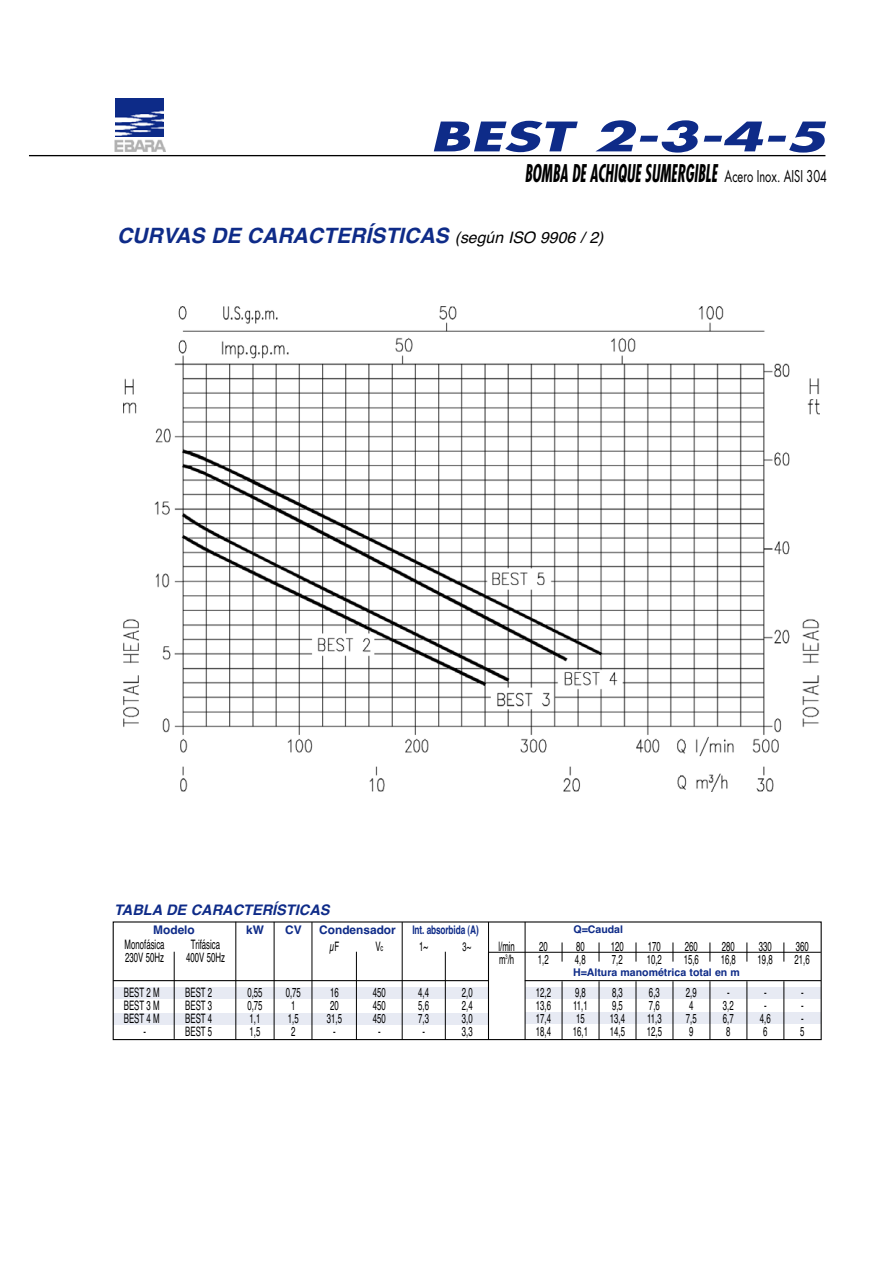
<style>
.page{position:relative;width:893px;height:1263px;background:#fff}
.page>*{position:absolute;margin:0;border:0;box-sizing:border-box;transform-origin:0 0}
.t1{font:italic 700 39.6px "Futura Std";color:#0e2b88;scale:1.5 1}
.t2{font:italic 700 condensed 23.7px "Futura Std";color:#000;scale:.65 1}
.t3{font:italic 700 21.15px "Helvetica";color:#0e2b88}
.t4{font:italic 700 14.55px "Helvetica";color:#0e2b88}
.t5{font:13.05px/13px "Helvetica";color:#000;scale:.6 1}
.t6{font:12.45px "Helvetica";color:#000;scale:.6 1}
.t7{font:700 11.85px "Helvetica";color:#0e2b88}
.t8{font:700 11.85px "Helvetica";color:#0e2b88;scale:.7 1}
.t9{font:700 10.5px "Helvetica";color:#0e2b88}
.s1{font-weight:400;font-style:normal;font-stretch:normal;font-size:15.9px}
.s2{font-weight:400;font-size:15.9px;color:#000}
.s3{font-size:9.3px}
</style>
<div class="page">
<hr style="left:29px;top:155px;width:796px;height:1px;background:#000">
<img style="left:115px;top:99px;width:49px;height:37px">
<img style="left:114px;top:140px;width:51px;height:11px">
<img style="left:124px;top:307px;width:695px;height:485px">
<div style="left:113px;top:987px;width:375px;height:12px;background:#e7eaf3"></div>
<div style="left:525px;top:987px;width:295px;height:12px;background:#e7eaf3"></div>
<div style="left:525px;top:1012px;width:295px;height:12px;background:#e7eaf3"></div>
<div style="left:113px;top:1013px;width:375px;height:12px;background:#e7eaf3"></div>
<div style="left:113px;top:921px;width:709px;height:119px;border:1px solid #000"></div>
<hr style="left:174px;top:952px;width:1px;height:87px;background:#000">
<hr style="left:235px;top:922px;width:1px;height:117px;background:#000">
<hr style="left:274px;top:922px;width:1px;height:117px;background:#000">
<hr style="left:312px;top:922px;width:1px;height:117px;background:#000">
<hr style="left:356px;top:952px;width:1px;height:88px;background:#000">
<hr style="left:402px;top:922px;width:1px;height:118px;background:#000">
<hr style="left:445px;top:952px;width:1px;height:88px;background:#000">
<hr style="left:488px;top:922px;width:1px;height:118px;background:#000">
<hr style="left:525px;top:922px;width:1px;height:118px;background:#000">
<hr style="left:562px;top:981px;width:1px;height:59px;background:#000">
<hr style="left:599px;top:981px;width:1px;height:59px;background:#000">
<hr style="left:636px;top:981px;width:1px;height:58px;background:#000">
<hr style="left:673px;top:981px;width:1px;height:58px;background:#000">
<hr style="left:709px;top:981px;width:1px;height:58px;background:#000">
<hr style="left:746px;top:981px;width:1px;height:59px;background:#000">
<hr style="left:783px;top:981px;width:1px;height:59px;background:#000">
<svg style="left:562px;top:942px;width:1px;height:20px"></svg>
<svg style="left:599px;top:942px;width:1px;height:20px"></svg>
<svg style="left:636px;top:942px;width:1px;height:20px"></svg>
<svg style="left:673px;top:942px;width:1px;height:20px"></svg>
<svg style="left:709px;top:942px;width:1px;height:20px"></svg>
<svg style="left:746px;top:942px;width:1px;height:20px"></svg>
<svg style="left:783px;top:942px;width:1px;height:20px"></svg>
<hr style="left:488px;top:952px;width:333px;height:1px;background:#000">
<hr style="left:525px;top:980px;width:296px;height:1px;background:#000">
<hr style="left:113px;top:980px;width:375px;height:1px;background:#000">
<h1 class="t1" style="left:430px;top:119px;width:266px">BEST 2-3-4-5</h1>
<h2 class="t2" style="left:525px;top:163px;width:466px">BOMBA DE ACHIQUE SUMERGIBLE <span class="s1">Acero Inox. AISI 304</span></h2>
<h3 class="t3" style="left:117px;top:227px;width:491px">CURVAS DE CARACTERÍSTICAS <span class="s2">(según ISO 9906 / 2)</span></h3>
<p class="t4" style="left:114px;top:905px;width:220px">TABLA DE CARACTERÍSTICAS</p>
<p class="t7" style="left:153px;top:925px;width:43px">Modelo</p>
<p class="t7" style="left:246px;top:925px;width:19px">kW</p>
<p class="t7" style="left:285px;top:925px;width:18px">CV</p>
<p class="t7" style="left:319px;top:925px;width:78px">Condensador</p>
<p class="t8" style="left:412px;top:925px;width:96px">Int. absorbida (A)</p>
<p class="t9" style="left:573px;top:925px;width:51px">Q=Caudal</p>
<p class="t5" style="left:125px;top:939px;width:68px">Monofásica<br>230V 50Hz</p>
<p class="t5" style="left:124px;top:987px;width:61px;text-align:center">BEST 2 M<br>BEST 3 M<br>BEST 4 M -</p>
<p class="t5" style="left:191px;top:939px;width:50px">Trifásica</p>
<p class="t5" style="left:330px;top:941px;width:17px">µF</p>
<p class="t5" style="left:375px;top:941px;width:15px">V<span class="s3">c</span></p>
<p class="t5" style="left:186px;top:952px;width:66px">400V 50Hz</p>
<p class="t5" style="left:185px;top:987px;width:47px;text-align:justify">BEST 2<br>BEST 3<br>BEST 4<br>BEST 5</p>
<p class="t5" style="left:247px;top:987px;width:27px">0,55<br>0,75<br>1,1<br>1,5</p>
<p class="t5" style="left:286px;top:987px;width:27px">0,75<br>1<br>1,5<br>2</p>
<p class="t5" style="left:418px;top:987px;width:20px;text-align:center">4,4<br>5,6<br>7,3 -</p>
<p class="t5" style="left:462px;top:987px;width:20px;text-align:justify">2,0<br>2,4<br>3,0<br>3,3</p>
<p class="t5" style="left:536px;top:987px;width:27px;text-align:justify">12,2<br>13,6<br>17,4<br>18,4</p>
<p class="t5" style="left:573px;top:987px;width:27px">9,8<br>11,1<br>15<br>16,1</p>
<p class="t5" style="left:610px;top:987px;width:27px">8,3<br>9,5<br>13,4<br>14,5</p>
<p class="t5" style="left:647px;top:987px;width:27px">6,3<br>7,6<br>11,3<br>12,5</p>
<p class="t5" style="left:686px;top:987px;width:20px">2,9<br>4<br>7,5<br>9</p>
<p class="t5" style="left:723px;top:987px;width:20px;text-align:center">-<br>3,2<br>6,7<br>8</p>
<p class="t5" style="left:760px;top:987px;width:20px;text-align:center">-<br>-<br>4,6<br>6</p>
<p class="t5" style="left:800px;top:987px;width:9px;text-align:justify">- - - 5</p>
<p class="t5" style="left:419px;top:941px;width:16px">1~</p>
<p class="t6" style="left:462px;top:942px;width:16px">3~</p>
<p class="t5" style="left:498px;top:941px;width:29px">l/min m<sup>3</sup>/h</p>
<p class="t5" style="left:538px;top:941px;width:20px">20<br>1,2</p>
<p class="t5" style="left:575px;top:941px;width:20px">80<br>4,8</p>
<p class="t5" style="left:611px;top:941px;width:23px">120<br>7,2</p>
<p class="t5" style="left:647px;top:941px;width:27px">170<br>10,2</p>
<p class="t5" style="left:684px;top:941px;width:27px">260<br>15,6</p>
<p class="t5" style="left:721px;top:941px;width:27px">280<br>16,8</p>
<p class="t5" style="left:757px;top:941px;width:27px">330<br>19,8</p>
<p class="t5" style="left:794px;top:941px;width:27px">360<br>21,6</p>
<p class="t9" style="left:573px;top:968px;width:168px">H=Altura manométrica total en m</p>
<p class="t5" style="left:327px;top:987px;width:27px;text-align:center">16<br>20<br>31,5 -</p>
<p class="t5" style="left:373px;top:987px;width:23px;text-align:center">450<br>450<br>450 -</p>
</div>
